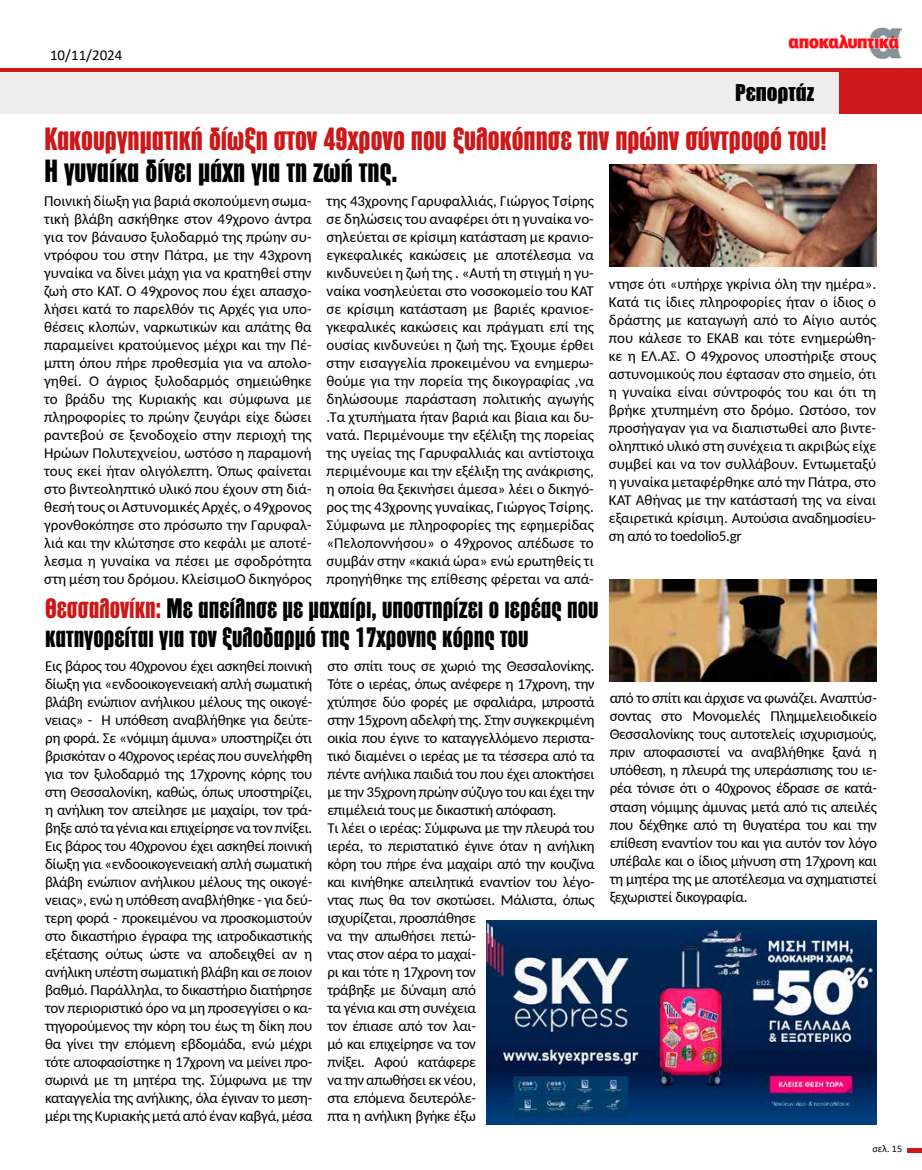
<style>
.page{position:relative;width:922px;height:1170px;background:#fff}
.page>*{position:absolute;margin:0;border:0;box-sizing:border-box;transform-origin:0 0}
.t1{font:800 30px "PF Fusion Sans";color:#cd1719}
.t2{font:800 30px "PF Fusion Sans";color:#000}
.t3{font:800 26.25px/28.8px "PF Fusion Sans";color:#000}
.t4{font:900 22.5px "PF Fusion Sans";color:#000}
.t5{font:15px/18px "Carlito";letter-spacing:-.02em;color:#000;text-align:justify}
.t6{font:15px "Calibri";color:#000}
.t7{font:10px "Calibri";color:#000}
.s1{color:#cd1719}
</style>
<div class="page">
<div style="left:0;top:72px;width:921px;height:41px;background:#ededed"></div>
<hr style="left:0;top:68px;width:921px;height:3px;background:#cd1719">
<img style="left:788px;top:27px;width:113px;height:32px">
<svg style="left:907px;top:1148px;width:14px;height:3px"></svg>
<div style="left:839px;top:72px;width:82px;height:41px;background:#cd1719"></div>
<img style="left:486px;top:920px;width:390px;height:204px">
<img style="left:609px;top:165px;width:267px;height:102px">
<img style="left:609px;top:579px;width:267px;height:102px">
<p class="t6" style="left:50px;top:44px;width:74px">10/11/2024</p>
<h3 class="t4" style="left:734px;top:79px;width:81px">Ρεπορτάζ</h3>
<h1 class="t1" style="left:44px;top:122px;width:783px">Κακουργηματική δίωξη στον 49χρονο που ξυλοκόπησε την πρώην σύντροφό του!</h1>
<h1 class="t2" style="left:44px;top:154px;width:354px">Η γυναίκα δίνει μάχη για τη ζωή της.</h1>
<p class="t5" style="left:44px;top:191px;width:269px">Ποινική δίωξη για βαριά σκοπούμενη σωμα&shy;τική βλάβη ασκήθηκε στον 49χρονο άντρα για τον βάναυσο ξυλοδαρμό της πρώην συ&shy;ντρόφου του στην Πάτρα, με την 43χρονη γυναίκα να δίνει μάχη για να κρατηθεί στην ζωή στο ΚΑΤ. Ο 49χρονος που έχει απασχο&shy;λήσει κατά το παρελθόν τις Αρχές για υπο&shy;θέσεις κλοπών, ναρκωτικών και απάτης θα παραμείνει κρατούμενος μέχρι και την Πέ&shy;μπτη όπου πήρε προθεσμία για να απολο&shy;γηθεί. Ο άγριος ξυλοδαρμός σημειώθηκε το βράδυ της Κυριακής και σύμφωνα με πληροφορίες το πρώην ζευγάρι είχε δώσει ραντεβού σε ξενοδοχείο στην περιοχή της Ηρώων Πολυτεχνείου, ωστόσο η παραμονή τους εκεί ήταν ολιγόλεπτη. Όπως φαίνεται στο βιντεοληπτικό υλικό που έχουν στη διά&shy;θεσή τους οι Αστυνομικές Αρχές, ο 49χρονος γρονθοκόπησε στο πρόσωπο την Γαρυφαλ&shy;λιά και την κλώτσησε στο κεφάλι με αποτέ&shy;λεσμα η γυναίκα να πέσει με σφοδρότητα στη μέση του δρόμου. ΚλείσιμοΟ δικηγόρος</p>
<p class="t5" style="left:326px;top:191px;width:269px">της 43χρονης Γαρυφαλλιάς, Γιώργος Τσίρης σε δηλώσεις του αναφέρει ότι η γυναίκα νο&shy;σηλεύεται σε κρίσιμη κατάσταση με κρανιο&shy;εγκεφαλικές κακώσεις με αποτέλεσμα να κινδυνεύει η ζωή της . «Αυτή τη στιγμή η γυ&shy;ναίκα νοσηλεύεται στο νοσοκομείο του ΚΑΤ σε κρίσιμη κατάσταση με βαριές κρανιοε&shy;γκεφαλικές κακώσεις και πράγματι επί της ουσίας κινδυνεύει η ζωή της. Έχουμε έρθει στην εισαγγελία προκειμένου να ενημερω&shy;θούμε για την πορεία της δικογραφίας ,να δηλώσουμε παράσταση πολιτικής αγωγής .Τα χτυπήματα ήταν βαριά και βίαια και δυ&shy;νατά. Περιμένουμε την εξέλιξη της πορείας της υγείας της Γαρυφαλλιάς και αντίστοιχα περιμένουμε και την εξέλιξη της ανάκρισης, η οποία θα ξεκινήσει άμεσα» λέει ο δικηγό&shy;ρος της 43χρονης γυναίκας, Γιώργος Τσίρης.<br>Σύμφωνα με πληροφορίες της εφημερίδας «Πελοποννήσου» ο 49χρονος απέδωσε το συμβάν στην «κακιά ώρα» ενώ ερωτηθείς τι προηγήθηκε της επίθεσης φέρεται να απά-</p>
<p class="t5" style="left:608px;top:274px;width:269px">ντησε ότι «υπήρχε γκρίνια όλη την ημέρα».<br>Κατά τις ίδιες πληροφορίες ήταν ο ίδιος ο δράστης με καταγωγή από το Αίγιο αυτός που κάλεσε το ΕΚΑΒ και τότε ενημερώθη&shy;κε η ΕΛ.ΑΣ. Ο 49χρονος υποστήριξε στους αστυνομικούς που έφτασαν στο σημείο, ότι η γυναίκα είναι σύντροφός του και ότι τη βρήκε χτυπημένη στο δρόμο. Ωστόσο, τον προσήγαγαν για να διαπιστωθεί απο βιντε&shy;οληπτικό υλικό στη συνέχεια τι ακριβώς είχε συμβεί και να τον συλλάβουν. Εντωμεταξύ η γυναίκα μεταφέρθηκε από την Πάτρα, στο ΚΑΤ Αθήνας με την κατάστασή της να είναι εξαιρετικά κρίσιμη. Αυτούσια αναδημοσίευ&shy;ση από το toedolio5.gr</p>
<h2 class="t3" style="left:45px;top:594px;width:555px"><span class="s1">Θεσσαλονίκη:</span> Με απείλησε με μαχαίρι, υποστηρίζει ο ιερέας που κατηγορείται για τον ξυλοδαρμό της 17χρονης κόρης του</h2>
<p class="t5" style="left:45px;top:656px;width:269px">Εις βάρος του 40χρονου έχει ασκηθεί ποινική δίωξη για «ενδοοικογενειακή απλή σωματική βλάβη ενώπιον ανήλικου μέλους της οικογέ&shy;νειας» - Η υπόθεση αναβλήθηκε για δεύτε&shy;ρη φορά. Σε «νόμιμη άμυνα» υποστηρίζει ότι βρισκόταν ο 40χρονος ιερέας που συνελήφθη για τον ξυλοδαρμό της 17χρονης κόρης του στη Θεσσαλονίκη, καθώς, όπως υποστηρίζει, η ανήλικη τον απείλησε με μαχαίρι, τον τρά&shy;βηξε από τα γένια και επιχείρησε να τον πνίξει.<br>Εις βάρος του 40χρονου έχει ασκηθεί ποινική δίωξη για «ενδοοικογενειακή απλή σωματική βλάβη ενώπιον ανήλικου μέλους της οικογέ&shy;νειας», ενώ η υπόθεση αναβλήθηκε - για δεύ&shy;τερη φορά - προκειμένου να προσκομιστούν στο δικαστήριο έγραφα της ιατροδικαστικής εξέτασης ούτως ώστε να αποδειχθεί αν η ανήλικη υπέστη σωματική βλάβη και σε ποιον βαθμό. Παράλληλα, το δικαστήριο διατήρησε τον περιοριστικό όρο να μη προσεγγίσει ο κα&shy;τηγορούμενος την κόρη του έως τη δίκη που θα γίνει την επόμενη εβδομάδα, ενώ μέχρι τότε αποφασίστηκε η 17χρονη να μείνει προ&shy;σωρινά με τη μητέρα της. Σύμφωνα με την καταγγελία της ανήλικης, όλα έγιναν το μεση&shy;μέρι της Κυριακής μετά από έναν καβγά, μέσα</p>
<p class="t5" style="left:327px;top:656px;width:269px;text-align:left">στο σπίτι τους σε χωριό της Θεσσαλονίκης.<br>Τότε ο ιερέας, όπως ανέφερε η 17χρονη, την χτύπησε δύο φορές με σφαλιάρα, μπροστά στην 15χρονη αδελφή της. Στην συγκεκριμένη οικία που έγινε το καταγγελλόμενο περιστα&shy;τικό διαμένει ο ιερέας με τα τέσσερα από τα πέντε ανήλικα παιδιά του που έχει αποκτήσει με την 35χρονη πρώην σύζυγο του και έχει την επιμέλειά τους με δικαστική απόφαση.<br>Τι λέει ο ιερέας: Σύμφωνα με την πλευρά του ιερέα, το περιστατικό έγινε όταν η ανήλικη κόρη του πήρε ένα μαχαίρι από την κουζίνα και κινήθηκε απειλητικά εναντίον του λέγο&shy;ντας πως θα τον σκοτώσει. Μάλιστα, όπως ισχυρίζεται, προσπάθησε<br>να την απωθήσει πετώ-<br>ντας στον αέρα το μαχαί-<br>ρι και τότε η 17χρονη τον<br>τράβηξε με δύναμη από<br>τα γένια και στη συνέχεια<br>τον έπιασε από τον λαι-<br>μό και επιχείρησε να τον<br>πνίξει. Αφού κατάφερε<br>να την απωθήσει εκ νέου,<br>στα επόμενα δευτερόλε-<br>πτα η ανήλικη βγήκε έξω</p>
<p class="t5" style="left:609px;top:688px;width:269px">από το σπίτι και άρχισε να φωνάζει. Αναπτύσ&shy;σοντας στο Μονομελές Πλημμελειοδικείο Θεσσαλονίκης τους αυτοτελείς ισχυρισμούς, πριν αποφασιστεί να αναβλήθηκε ξανά η υπόθεση, η πλευρά της υπεράσπισης του ιε&shy;ρέα τόνισε ότι ο 40χρονος έδρασε σε κατά&shy;σταση νόμιμης άμυνας μετά από τις απειλές που δέχθηκε από τη θυγατέρα του και την επίθεση εναντίον του και για αυτόν τον λόγο υπέβαλε και ο ίδιος μήνυση στη 17χρονη και τη μητέρα της με αποτέλεσμα να σχηματιστεί ξεχωριστεί δικογραφία.</p>
<p class="t7" style="left:872px;top:1141px;width:31px">σελ. 15</p>
</div>
